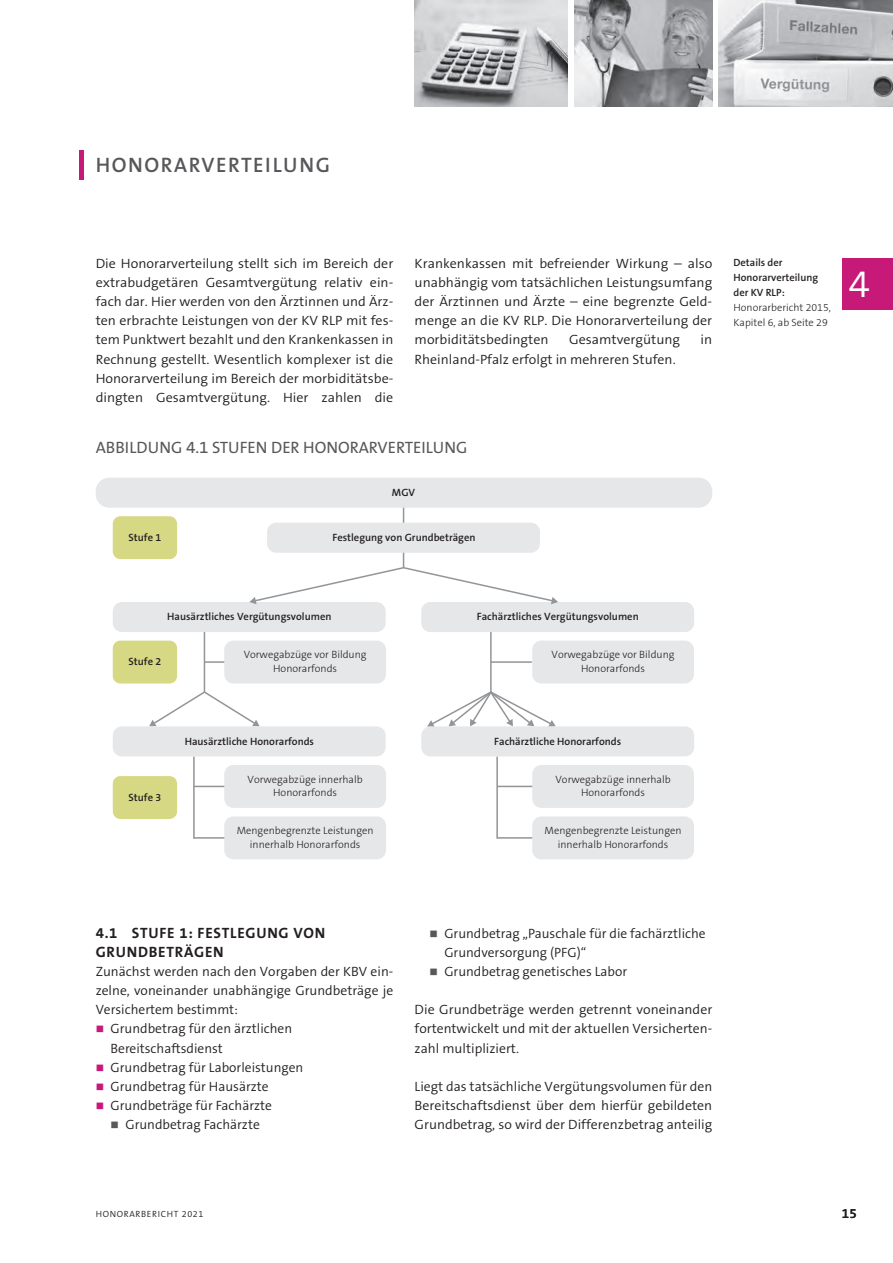
<style>
.page{position:relative;width:893px;height:1263px;background:#fff}
.page>*{position:absolute;margin:0;border:0;box-sizing:border-box;transform-origin:0 0}
.t1{font:300 39px "The Sans B4";color:#fff}
.t2{font:600 21px "The Sans B6";letter-spacing:.075em;color:#57585a}
.t3{font:16.5px "The Sans B5 Plain";color:#57585a}
.t4{font:700 15px/19.2px "The Sans B7";letter-spacing:.05em;color:#231f20}
.t5{font:300 13.5px/19.2px "The Sans B4";color:#231f20;text-align:justify}
.t6{font:300 13.5px/19.2px "The Sans B4";color:#231f20;text-align:justify;scale:1.04 1}
.t7{font:600 13.5px "The Sans B6";color:#231f20}
.t8{font:300 10.65px/13.6px "The Sans B3";color:#231f20;text-align:center}
.t9{font:600 10.65px "The Sans B6";color:#231f20}
.t10{font:300 10.5px/14.9px "The Sans B3";color:#231f20}
.t11{font:600 10.5px/14.9px "The Sans B6";color:#231f20}
.t12{font:300 9px "The Sans B4";letter-spacing:.075em;color:#231f20}
.s1{font-size:17.1px}
</style>
<div class="page">
<div style="left:842px;top:258px;width:51px;height:51px;background:#c71a78"></div>
<hr style="left:80px;top:150px;width:4px;height:30px;background:#c71a78">
<img style="left:719px;top:0;width:174px;height:106px">
<img style="left:574px;top:0;width:138px;height:106px">
<img style="left:415px;top:0;width:153px;height:106px">
<div style="left:113px;top:516px;width:64px;height:43px;background:#d6d884;border-radius:8px"></div>
<div style="left:113px;top:641px;width:64px;height:42px;background:#d6d884;border-radius:8px"></div>
<div style="left:113px;top:776px;width:64px;height:43px;background:#d6d884;border-radius:8px"></div>
<div style="left:96px;top:478px;width:616px;height:30px;background:#e6e7e9;border-radius:14px"></div>
<hr style="left:497px;top:786px;width:65px;height:1px;background:#939598">
<hr style="left:497px;top:837px;width:65px;height:2px;background:#939598">
<div style="left:532px;top:765px;width:162px;height:43px;background:#e6e7e9;border-radius:9px"></div>
<div style="left:532px;top:816px;width:162px;height:43px;background:#e6e7e9;border-radius:9px"></div>
<div style="left:113px;top:602px;width:273px;height:30px;background:#e6e7e9;border-radius:9px"></div>
<div style="left:267px;top:523px;width:273px;height:30px;background:#e6e7e9;border-radius:9px"></div>
<div style="left:421px;top:602px;width:273px;height:30px;background:#e6e7e9;border-radius:9px"></div>
<div style="left:224px;top:641px;width:162px;height:42px;background:#e6e7e9;border-radius:9px"></div>
<div style="left:532px;top:641px;width:162px;height:42px;background:#e6e7e9;border-radius:9px"></div>
<hr style="left:193px;top:756px;width:2px;height:83px;background:#939598">
<hr style="left:496px;top:756px;width:2px;height:83px;background:#939598">
<hr style="left:194px;top:786px;width:65px;height:1px;background:#939598">
<hr style="left:194px;top:837px;width:65px;height:2px;background:#939598">
<hr style="left:204px;top:632px;width:1px;height:60px;background:#939598">
<hr style="left:204px;top:661px;width:20px;height:2px;background:#939598">
<hr style="left:490px;top:632px;width:2px;height:60px;background:#939598">
<hr style="left:491px;top:661px;width:41px;height:2px;background:#939598">
<svg style="left:427px;top:689px;width:129px;height:37px"></svg>
<svg style="left:149px;top:690px;width:111px;height:36px"></svg>
<svg style="left:249px;top:553px;width:309px;height:51px"></svg>
<div style="left:224px;top:765px;width:162px;height:43px;background:#e6e7e9;border-radius:9px"></div>
<div style="left:224px;top:816px;width:162px;height:43px;background:#e6e7e9;border-radius:9px"></div>
<div style="left:113px;top:726px;width:273px;height:30px;background:#e6e7e9;border-radius:9px"></div>
<div style="left:421px;top:726px;width:273px;height:30px;background:#e6e7e9;border-radius:9px"></div>
<svg style="left:403px;top:508px;width:1px;height:15px"></svg>
<h2 class="t2" style="left:96px;top:154px;width:236px">HONORARVERTEILUNG</h2>
<p class="t6" style="left:96px;top:254px;width:288px">Die Honorarverteilung stellt sich im Bereich der extrabudgetären Gesamtvergütung relativ ein&shy;fach dar. Hier werden von den Ärztinnen und Ärz&shy;ten erbrachte Leistungen von der KV RLP mit fes&shy;tem Punktwert bezahlt und den Krankenkassen in Rechnung gestellt. Wesentlich komplexer ist die Honorarverteilung im Bereich der morbiditätsbe&shy;dingten Gesamtvergütung. Hier zahlen die</p>
<p class="t6" style="left:415px;top:254px;width:288px">Krankenkassen mit befreiender Wirkung – also unabhängig vom tatsächlichen Leistungsumfang der Ärztinnen und Ärzte – eine begrenzte Geld&shy;menge an die KV RLP. Die Honorarverteilung der morbiditätsbedingten</p>
<p class="t6" style="left:569px;top:331px;width:108px">Gesamtvergütung</p>
<p class="t6" style="left:701px;top:331px;width:13px">in</p>
<p class="t5" style="left:415px;top:350px;width:261px">Rheinland‑Pfalz erfolgt in mehreren Stufen.</p>
<p class="t3" style="left:96px;top:438px;width:373px">ABBILDUNG <span class="s1">4</span>.<span class="s1">1</span> STUFEN DER HONORARVERTEILUNG</p>
<p class="t9" style="left:392px;top:487px;width:25px">MGV</p>
<p class="t9" style="left:129px;top:532px;width:34px">Stufe 1</p>
<p class="t9" style="left:332px;top:532px;width:145px">Festlegung von Grundbeträgen</p>
<p class="t11" style="left:733px;top:256px;width:86px">Details der<br>Honorarverteilung der KV RLP:</p>
<p class="t10" style="left:733px;top:300px;width:99px">Honorarbericht 2015,<br>Kapitel 6, ab Seite 29</p>
<h1 class="t1" style="left:848px;top:263px;width:23px">4</h1>
<p class="t9" style="left:167px;top:611px;width:166px">Hausärztliches Vergütungsvolumen</p>
<p class="t9" style="left:477px;top:611px;width:163px">Fachärztliches Vergütungsvolumen</p>
<p class="t9" style="left:129px;top:656px;width:34px">Stufe 2</p>
<p class="t8" style="left:244px;top:648px;width:124px">Vorwegabzüge vor Bildung<br>Honorarfonds</p>
<p class="t8" style="left:552px;top:648px;width:124px">Vorwegabzüge vor Bildung<br>Honorarfonds</p>
<p class="t9" style="left:129px;top:791px;width:34px">Stufe 3</p>
<p class="t9" style="left:185px;top:735px;width:131px">Hausärztliche Honorarfonds</p>
<p class="t9" style="left:494px;top:735px;width:129px">Fachärztliche Honorarfonds</p>
<p class="t8" style="left:248px;top:773px;width:117px">Vorwegabzüge innerhalb<br>Honorarfonds</p>
<p class="t8" style="left:237px;top:824px;width:138px">Mengenbegrenzte Leistungen innerhalb Honorarfonds</p>
<p class="t8" style="left:555px;top:773px;width:117px">Vorwegabzüge innerhalb<br>Honorarfonds</p>
<p class="t8" style="left:545px;top:824px;width:138px">Mengenbegrenzte Leistungen innerhalb Honorarfonds</p>
<p class="t4" style="left:96px;top:923px;width:231px">4.1 STUFE 1: FESTLEGUNG VON<br>GRUNDBETRÄGEN</p>
<p class="t5" style="left:96px;top:962px;width:299px">Zunächst werden nach den Vorgaben der KBV ein-</p>
<p class="t5" style="left:96px;top:981px;width:299px">zelne, voneinander unabhängige Grundbeträge je</p>
<p class="t5" style="left:96px;top:1000px;width:144px">Versichertem bestimmt:</p>
<p class="t5" style="left:111px;top:1019px;width:183px">Grundbetrag für den ärztlichen</p>
<p class="t5" style="left:111px;top:1039px;width:114px">Bereitschaftsdienst</p>
<p class="t5" style="left:111px;top:1058px;width:194px">Grundbetrag für Laborleistungen</p>
<p class="t5" style="left:111px;top:1077px;width:160px">Grundbetrag für Hausärzte</p>
<p class="t5" style="left:111px;top:1096px;width:163px">Grundbeträge für Fachärzte</p>
<p class="t5" style="left:125px;top:1115px;width:136px">Grundbetrag Fachärzte</p>
<p class="t5" style="left:444px;top:924px;width:263px;text-align:left">Grundbetrag „Pauschale für die fachärztliche<br>Grundversorgung (PFG)“<br>Grundbetrag genetisches Labor</p>
<p class="t5" style="left:415px;top:1000px;width:299px">Die Grundbeträge werden getrennt voneinander fortentwickelt und mit der aktuellen Versicherten&shy;zahl multipliziert.</p>
<p class="t5" style="left:415px;top:1077px;width:299px">Liegt das tatsächliche Vergütungsvolumen für den Bereitschaftsdienst über dem hierfür gebildeten Grundbetrag, so wird der Differenzbetrag anteilig</p>
<p class="t12" style="left:96px;top:1209px;width:109px">HONORARBERICHT 2021</p>
<p class="t7" style="left:842px;top:1206px;width:16px">15</p>
</div>
